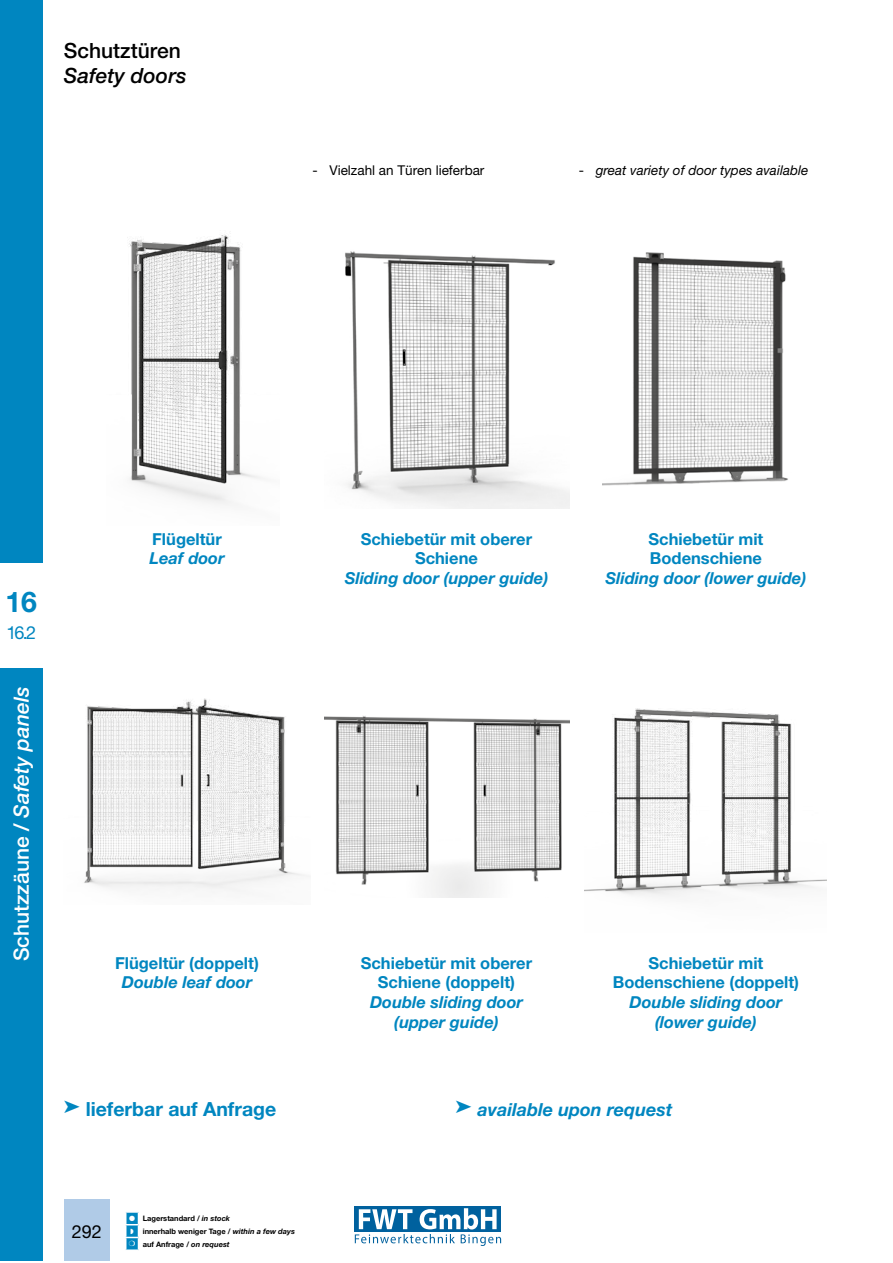
<style>
.page{position:relative;width:893px;height:1263px;background:#fff}
.page>*{position:absolute;margin:0;border:0;box-sizing:border-box;transform-origin:0 0}
.t1{font:700 28.5px "Helvetica Neue LT Std";color:#0086c0}
.t2{font:500 21px "Helvetica Neue LT Std";color:#fff}
.t3{font:500 21px "Helvetica Neue LT Std";color:#000}
.t4{font:italic 500 21px "Helvetica Neue LT Std";color:#000}
.t5{font:700 19.5px "Helvetica Neue LT Std";color:#0086c0}
.t6{font:italic 700 18px "Helvetica Neue LT Std";color:#0086c0}
.t7{font:18px "Helvetica Neue LT Std";color:#0086c0}
.t8{font:18px "Helvetica Neue LT Std";color:#000}
.t9{font:700 16.5px/19.8px "Helvetica Neue LT Std";color:#0086c0;text-align:center}
.t10{font:italic 700 16.5px/19.8px "Helvetica Neue LT Std";color:#0086c0;text-align:center}
.t11{font:italic 13.5px "Helvetica Neue LT Std";color:#000}
.t12{font:13.5px "Helvetica Neue LT Std";color:#000}
.t13{font:700 7.5px/12.8px "Helvetica Neue LT Std";color:#000}
.s1{font-style:normal}
.s2{font-style:italic}
.s3{color:#fff}
</style>
<div class="page">
<div style="left:0;top:0;width:43px;height:1261px;background:#0086c0"></div>
<div style="left:64px;top:1199px;width:46px;height:62px;background:#b0cbe7"></div>
<div style="left:0;top:563px;width:51px;height:105px;background:#fff"></div>
<img style="left:127px;top:234px;width:134px;height:271px">
<img style="left:84px;top:698px;width:221px;height:194px">
<img style="left:345px;top:251px;width:225px;height:258px">
<img style="left:324px;top:716px;width:246px;height:181px">
<img style="left:603px;top:252px;width:185px;height:234px">
<img style="left:585px;top:708px;width:242px;height:189px">
<div style="left:355px;top:1206px;width:146px;height:26px;background:#00619e"></div>
<svg style="left:355px;top:1208px;width:146px;height:38px"></svg>
<svg style="left:125px;top:1212px;width:14px;height:38px"></svg>
<p class="t3" style="left:64px;top:38px;width:119px">Schutztüren</p>
<p class="t4" style="left:64px;top:63px;width:124px">Safety doors</p>
<p class="t12" style="left:312px;top:162px;width:173px">- Vielzahl an Türen lieferbar</p>
<p class="t11" style="left:579px;top:162px;width:231px"><span class="s1">-</span> great variety of door types available</p>
<h1 class="t1" style="left:5px;top:584px;width:33px">16</h1>
<p class="t7" style="left:6px;top:622px;width:31px">16.2</p>
<p class="t2" style="left:9px;top:961px;width:276px;rotate:-90deg">Schutzzäune / <span class="s2">Safety panels</span></p>
<p class="t9" style="left:152px;top:528px;width:71px">Flügeltür</p>
<p class="t10" style="left:150px;top:548px;width:76px">Leaf door</p>
<p class="t9" style="left:361px;top:528px;width:173px">Schiebetür mit oberer<br>Schiene</p>
<p class="t10" style="left:345px;top:568px;width:205px">Sliding door (upper guide)</p>
<p class="t9" style="left:648px;top:528px;width:116px;text-align:left">Schiebetür mit<br>Bodenschiene</p>
<p class="t10" style="left:606px;top:568px;width:202px">Sliding door (lower guide)</p>
<p class="t9" style="left:115px;top:952px;width:145px">Flügeltür (doppelt)</p>
<p class="t10" style="left:122px;top:972px;width:132px">Double leaf door</p>
<p class="t9" style="left:361px;top:952px;width:173px">Schiebetür mit oberer<br>Schiene (doppelt)</p>
<p class="t10" style="left:370px;top:992px;width:154px">Double sliding door (upper guide)</p>
<p class="t9" style="left:613px;top:952px;width:188px">Schiebetür mit<br>Bodenschiene (doppelt)</p>
<p class="t10" style="left:630px;top:992px;width:154px">Double sliding door (lower guide)</p>
<p class="t5" style="left:64px;top:1097px;width:214px">➤ lieferbar auf Anfrage</p>
<p class="t6" style="left:455px;top:1099px;width:218px">➤ available upon request</p>
<p class="t8" style="left:72px;top:1220px;width:32px">292</p>
<p class="t13" style="left:143px;top:1212px;width:154px;text-indent:-14px"><span class="s3">●</span> Lagerstandard / <span class="s2">in stock<br></span>innerhalb weniger Tage / <span class="s2">within a few days </span>auf Anfrage / <span class="s2">on request</span></p>
</div>
